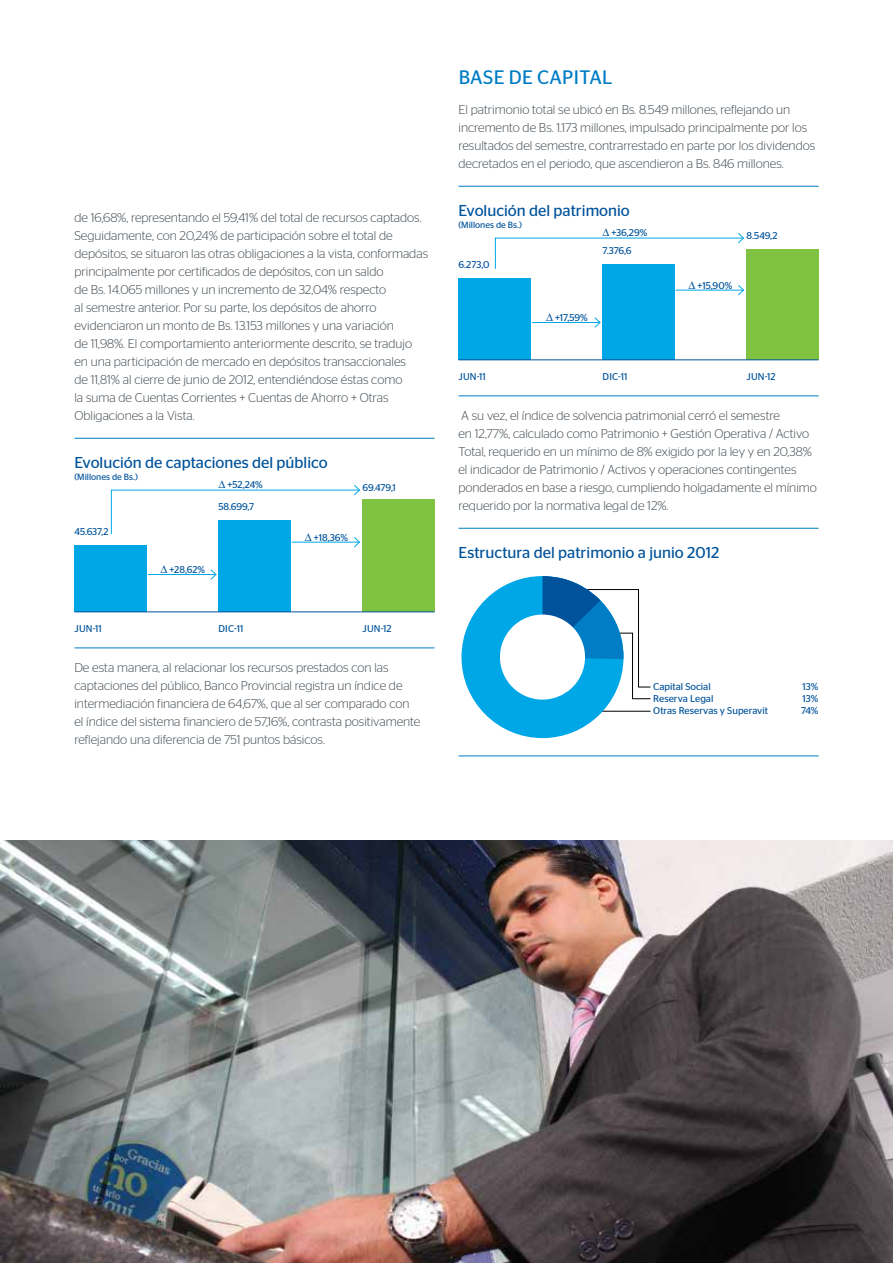
<style>
.page{position:relative;width:893px;height:1263px;background:#fff}
.page>*{position:absolute;margin:0;border:0;box-sizing:border-box;transform-origin:0 0}
.t1{font:19.5px "Stag Sans";color:#007dc5}
.t2{font:15.75px "Stag Sans";color:#00539b}
.t3{font:300 12.75px/18px "Stag Sans";color:#3e484f}
.t4{font:9.9px "Stag Sans";color:#00539b}
.t5{font:9px "Stag Sans";color:#00539b}
</style>
<div class="page">
<div style="left:458px;top:278px;width:72px;height:82px;background:#00a7e7"></div>
<div style="left:602px;top:264px;width:72px;height:96px;background:#00a7e7"></div>
<div style="left:746px;top:249px;width:72px;height:111px;background:#80c342"></div>
<hr style="left:458px;top:186px;width:360px;height:1px;background:#007dc5">
<hr style="left:458px;top:396px;width:360px;height:1px;background:#007dc5">
<hr style="left:532px;top:322px;width:68px;height:1px;background:#00a7e7">
<svg style="left:594px;top:317px;width:7px;height:11px"></svg>
<hr style="left:676px;top:290px;width:67px;height:1px;background:#00a7e7">
<svg style="left:737px;top:285px;width:8px;height:11px"></svg>
<svg style="left:495px;top:233px;width:250px;height:37px"></svg>
<hr style="left:458px;top:360px;width:360px;height:1px;background:#00539b">
<div style="left:74px;top:545px;width:72px;height:67px;background:#00a7e7"></div>
<div style="left:218px;top:520px;width:72px;height:92px;background:#00a7e7"></div>
<div style="left:362px;top:500px;width:72px;height:112px;background:#80c342"></div>
<hr style="left:74px;top:438px;width:360px;height:1px;background:#007dc5">
<hr style="left:74px;top:648px;width:360px;height:1px;background:#007dc5">
<hr style="left:148px;top:574px;width:68px;height:1px;background:#00a7e7">
<svg style="left:210px;top:569px;width:7px;height:11px"></svg>
<svg style="left:111px;top:485px;width:250px;height:63px"></svg>
<hr style="left:74px;top:612px;width:360px;height:1px;background:#00539b">
<hr style="left:458px;top:528px;width:360px;height:1px;background:#007dc5">
<hr style="left:458px;top:756px;width:360px;height:1px;background:#007dc5">
<img style="left:0;top:840px;width:893px;height:423px">
<svg style="left:461px;top:576px;width:190px;height:162px"></svg>
<p class="t3" style="left:74px;top:208px;width:355px">de 16,68%, representando el 59,41% del total de recursos captados.<br>Seguidamente, con 20,24% de participación sobre el total de depósitos, se situaron las otras obligaciones a la vista, conformadas principalmente por certificados de depósitos, con un saldo<br>de Bs. 14.065 millones y un incremento de 32,04% respecto<br>al semestre anterior. Por su parte, los depósitos de ahorro evidenciaron un monto de Bs. 13.153 millones y una variación<br>de 11,98%. El comportamiento anteriormente descrito, se tradujo en una participación de mercado en depósitos transaccionales<br>de 11,81% al cierre de junio de 2012, entendiéndose éstas como<br>la suma de Cuentas Corrientes + Cuentas de Ahorro + Otras Obligaciones a la Vista.</p>
<p class="t2" style="left:74px;top:454px;width:255px">Evolución de captaciones del público</p>
<p class="t5" style="left:74px;top:472px;width:65px">(Millones de Bs.)</p>
<p class="t4" style="left:218px;top:479px;width:46px">∆ +52,24%</p>
<p class="t4" style="left:74px;top:526px;width:36px">45.637,2</p>
<p class="t4" style="left:218px;top:501px;width:37px">58.699,7</p>
<p class="t4" style="left:161px;top:564px;width:46px">∆ +28,62%</p>
<p class="t4" style="left:305px;top:532px;width:45px">∆ +18,36%</p>
<p class="t4" style="left:362px;top:482px;width:35px">69.479,1</p>
<p class="t4" style="left:75px;top:623px;width:7px">jun</p>
<p class="t4" style="left:93px;top:623px;width:11px">-11</p>
<p class="t4" style="left:219px;top:623px;width:26px">dic-11</p>
<p class="t4" style="left:363px;top:623px;width:7px">jun</p>
<p class="t4" style="left:381px;top:623px;width:12px">-12</p>
<p class="t3" style="left:74px;top:658px;width:347px">De esta manera, al relacionar los recursos prestados con las captaciones del público, Banco Provincial registra un índice de intermediación financiera de 64,67%, que al ser comparado con el índice del sistema financiero de 57,16%, contrasta positivamente reflejando una diferencia de 751 puntos básicos.</p>
<h1 class="t1" style="left:459px;top:66px;width:24px">Base</h1>
<h1 class="t1" style="left:509px;top:66px;width:53px">de Capital</h1>
<p class="t3" style="left:458px;top:100px;width:358px">El patrimonio total se ubicó en Bs. 8.549 millones, reflejando un incremento de Bs. 1.173 millones, impulsado principalmente por los resultados del semestre, contrarrestado en parte por los dividendos decretados en el periodo, que ascendieron a Bs. 846 millones.</p>
<p class="t2" style="left:458px;top:202px;width:173px">Evolución del patrimonio</p>
<p class="t5" style="left:458px;top:220px;width:65px">(Millones de Bs.)</p>
<p class="t4" style="left:602px;top:227px;width:46px">∆ +36,29%</p>
<p class="t4" style="left:458px;top:259px;width:32px">6.273,0</p>
<p class="t4" style="left:602px;top:245px;width:31px">7.376,6</p>
<p class="t4" style="left:546px;top:312px;width:43px">∆ +17,59%</p>
<p class="t4" style="left:746px;top:230px;width:33px">8.549,2</p>
<p class="t4" style="left:688px;top:280px;width:45px">∆ +15,90%</p>
<p class="t4" style="left:459px;top:371px;width:29px">JUN-11</p>
<p class="t4" style="left:603px;top:371px;width:26px">dic-11</p>
<p class="t4" style="left:747px;top:371px;width:31px">Jun-12</p>
<p class="t3" style="left:458px;top:406px;width:360px">A su vez, el índice de solvencia patrimonial cerró el semestre<br>en 12,77%, calculado como Patrimonio + Gestión Operativa / Activo Total, requerido en un mínimo de 8% exigido por la ley y en 20,38% el indicador de Patrimonio / Activos y operaciones contingentes ponderados en base a riesgo, cumpliendo holgadamente el mínimo requerido por la normativa legal de 12%.</p>
<p class="t2" style="left:458px;top:544px;width:262px">Estructura del patrimonio a junio 2012</p>
<p class="t4" style="left:653px;top:681px;width:59px">Capital Social</p>
<p class="t4" style="left:802px;top:681px;width:18px">13%</p>
<p class="t4" style="left:653px;top:693px;width:62px">Reserva Legal</p>
<p class="t4" style="left:802px;top:693px;width:18px">13%</p>
<p class="t4" style="left:653px;top:705px;width:116px">Otras Reservas y Superavit</p>
<p class="t4" style="left:801px;top:705px;width:19px">74%</p>
</div>
